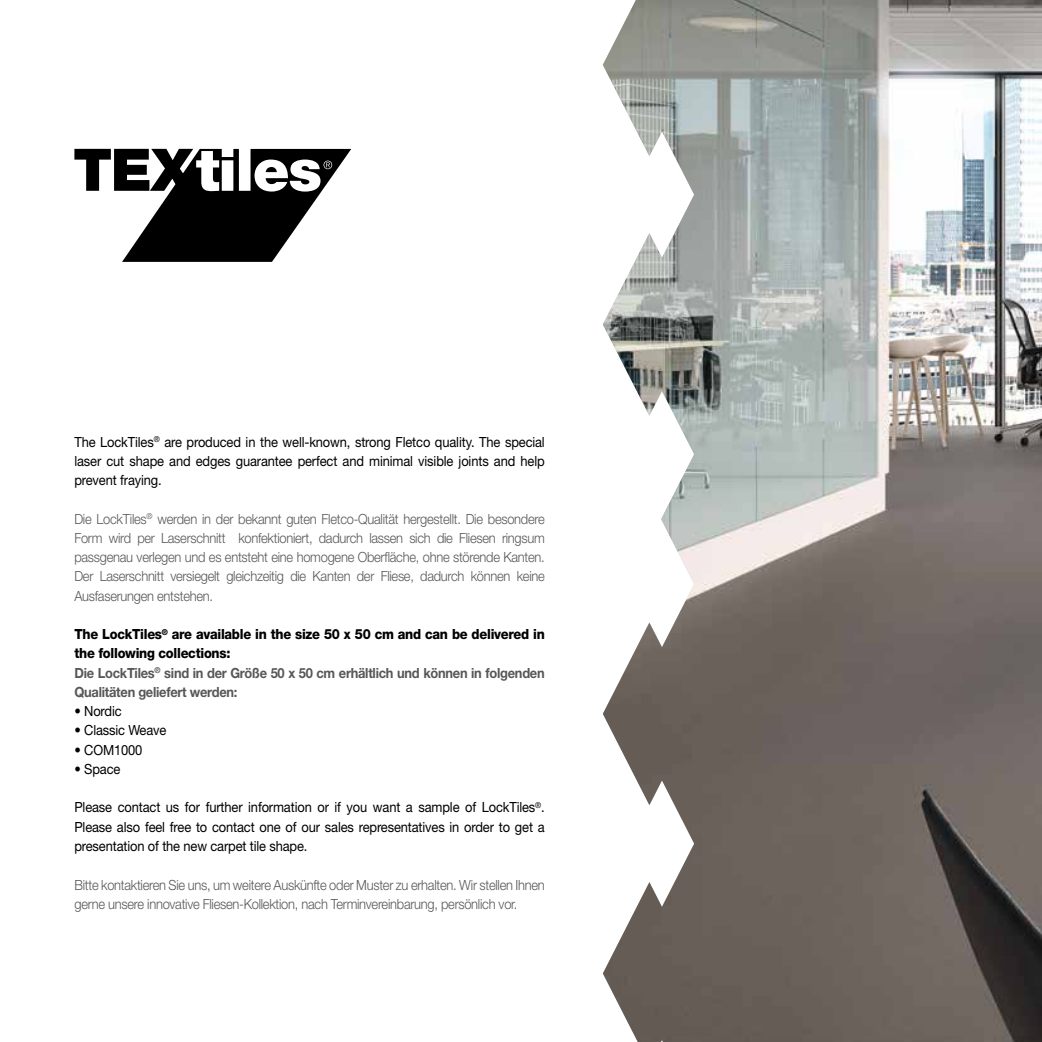
<style>
.page{position:relative;width:1042px;height:1042px;background:#fff}
.page>*{position:absolute;margin:0;border:0;box-sizing:border-box;transform-origin:0 0}
.t1{font:300 14px/19.2px "Helvetica Neue LT Std";letter-spacing:-.02em;color:#575756;text-align:justify;scale:.92 1}
.t2{font:14px/19.2px "Helvetica Neue LT Std";letter-spacing:-.01em;color:#000;text-align:justify;scale:.92 1}
.t3{font:700 14px/19.2px "Helvetica Neue LT Std";letter-spacing:-.02em;color:#575756;scale:.92 1}
.s1{font-weight:800;color:#000}
</style>
<div class="page">
<img style="left:603px;top:0;width:439px;height:1042px">
<svg style="left:74px;top:149px;width:277px;height:113px"></svg>
<p class="t2" style="left:74px;top:432px;width:513px">The LockTiles<sup>®</sup> are produced in the well-known, strong Fletco quality. The special laser cut shape and edges guarantee perfect and minimal visible joints and help prevent fraying.</p>
<p class="t1" style="left:74px;top:509px;width:513px">Die LockTiles<sup>®</sup> werden in der bekannt guten Fletco-Qualität hergestellt. Die besondere Form wird per Laserschnitt konfektioniert, dadurch lassen sich die Fliesen ringsum passgenau verlegen und es entsteht eine homogene Oberfläche, ohne störende Kanten.<br>Der Laserschnitt versiegelt gleichzeitig die Kanten der Fliese, dadurch können keine Ausfaserungen entstehen.</p>
<p class="t3" style="left:74px;top:624px;width:513px"><span class="s1">The LockTiles</span><sup>®</sup> <span class="s1">are available in the size 50 x 50 cm and can be delivered in the following collections:<br></span>Die LockTiles<sup>®</sup> sind in der Größe 50 x 50 cm erhältlich und können in folgenden Qualitäten geliefert werden:</p>
<p class="t2" style="left:74px;top:701px;width:53px">• Nordic</p>
<p class="t2" style="left:74px;top:720px;width:101px">• Classic Weave</p>
<p class="t2" style="left:74px;top:740px;width:75px">• COM1000</p>
<p class="t2" style="left:74px;top:759px;width:51px">• Space</p>
<p class="t2" style="left:74px;top:797px;width:513px">Please contact us for further information or if you want a sample of LockTiles<sup>®</sup>.<br>Please also feel free to contact one of our sales representatives in order to get a presentation of the new carpet tile shape.</p>
<p class="t1" style="left:74px;top:874px;width:513px">Bitte kontaktieren Sie uns, um weitere Auskünfte oder Muster zu erhalten. Wir stellen Ihnen gerne unsere innovative Fliesen-Kollektion, nach Terminvereinbarung, persönlich vor.</p>
</div>
